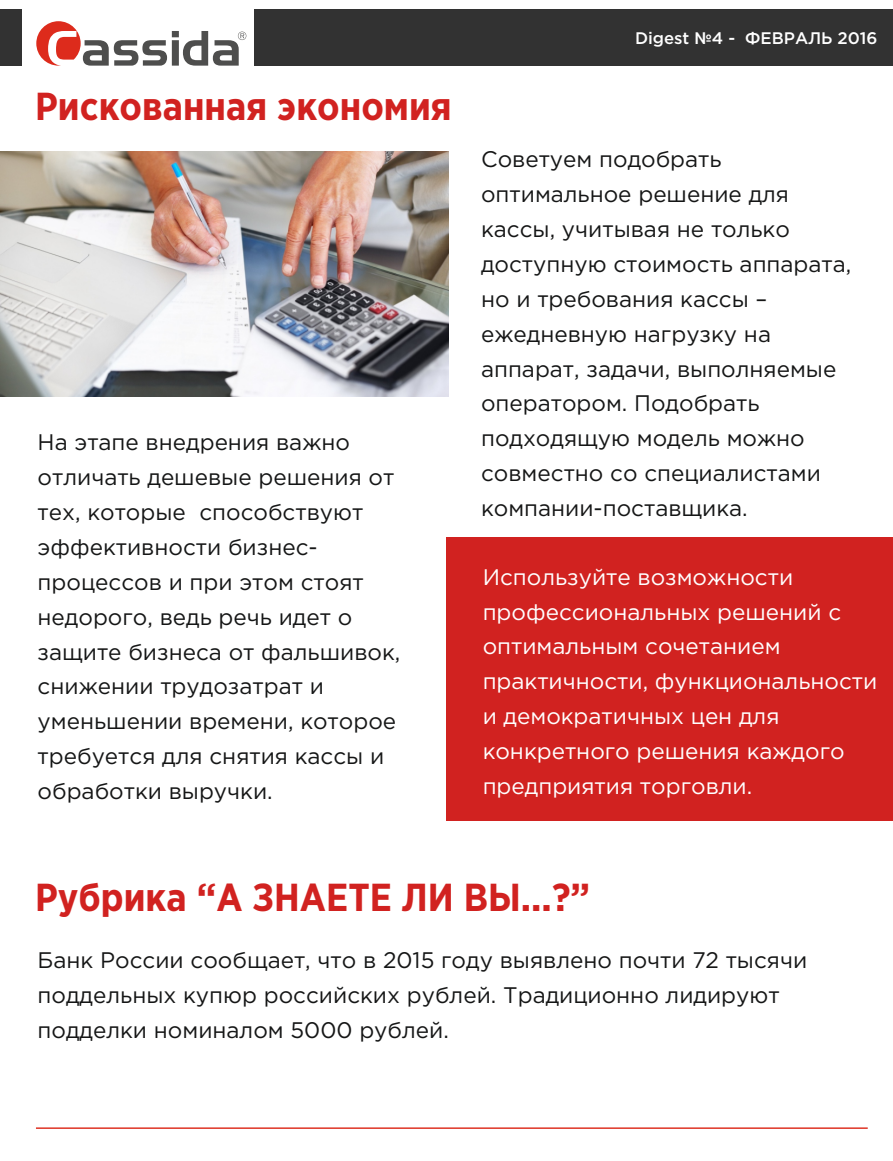
<style>
.page{position:relative;width:893px;height:1161px;background:#fff}
.page>*{position:absolute;margin:0;border:0;box-sizing:border-box;transform-origin:0 0}
.t1{font:700 39px "Gotham Pro Narrow";color:#d12220}
.t2{font:22.5px/34.8px "Gotham Pro";color:#151616}
.t3{font:22.5px/34.8px "Gotham Pro";color:#fff}
.t4{font:500 16.8px "Gotham Pro";color:#fff}
</style>
<div class="page">
<div style="left:446px;top:537px;width:447px;height:284px;background:#d12220"></div>
<hr style="left:36px;top:1127px;width:832px;height:2px;background:#dd2b1c">
<svg style="left:36px;top:21px;width:210px;height:45px"></svg>
<div style="left:254px;top:9px;width:639px;height:57px;background:#323232"></div>
<div style="left:0;top:9px;width:22px;height:57px;background:#323232"></div>
<img style="left:0;top:151px;width:449px;height:246px">
<h1 class="t1" style="left:35px;top:92px;width:418px">Рискованная экономия</h1>
<p class="t2" style="left:38px;top:426px;width:364px">На этапе внедрения важно отличать дешевые решения от тех, которые способствуют эффективности бизнес&shy;процессов и при этом стоят недорого, ведь речь идет о защите бизнеса от фальшивок, снижении трудозатрат и уменьшении времени, которое требуется для снятия кассы и обработки выручки.</p>
<p class="t4" style="left:635px;top:32px;width:244px">Digest №4 - ФЕВРАЛЬ 2016</p>
<p class="t2" style="left:481px;top:143px;width:372px">Советуем подобрать оптимальное решение для кассы, учитывая не только доступную стоимость аппарата, но и требования кассы – ежедневную нагрузку на аппарат, задачи, выполняемые оператором. Подобрать подходящую модель можно совместно со специалистами компании-поставщика.</p>
<p class="t3" style="left:483px;top:561px;width:396px">Используйте возможности профессиональных решений с оптимальным сочетанием практичности, функциональности и демократичных цен для конкретного решения каждого предприятия торговли.</p>
<h1 class="t1" style="left:35px;top:882px;width:556px">Рубрика “А ЗНАЕТЕ ЛИ ВЫ...?”</h1>
<p class="t2" style="left:38px;top:944px;width:771px">Банк России сообщает, что в 2015 году выявлено почти 72 тысячи поддельных купюр российских рублей. Традиционно лидируют подделки номиналом 5000 рублей.</p>
</div>
